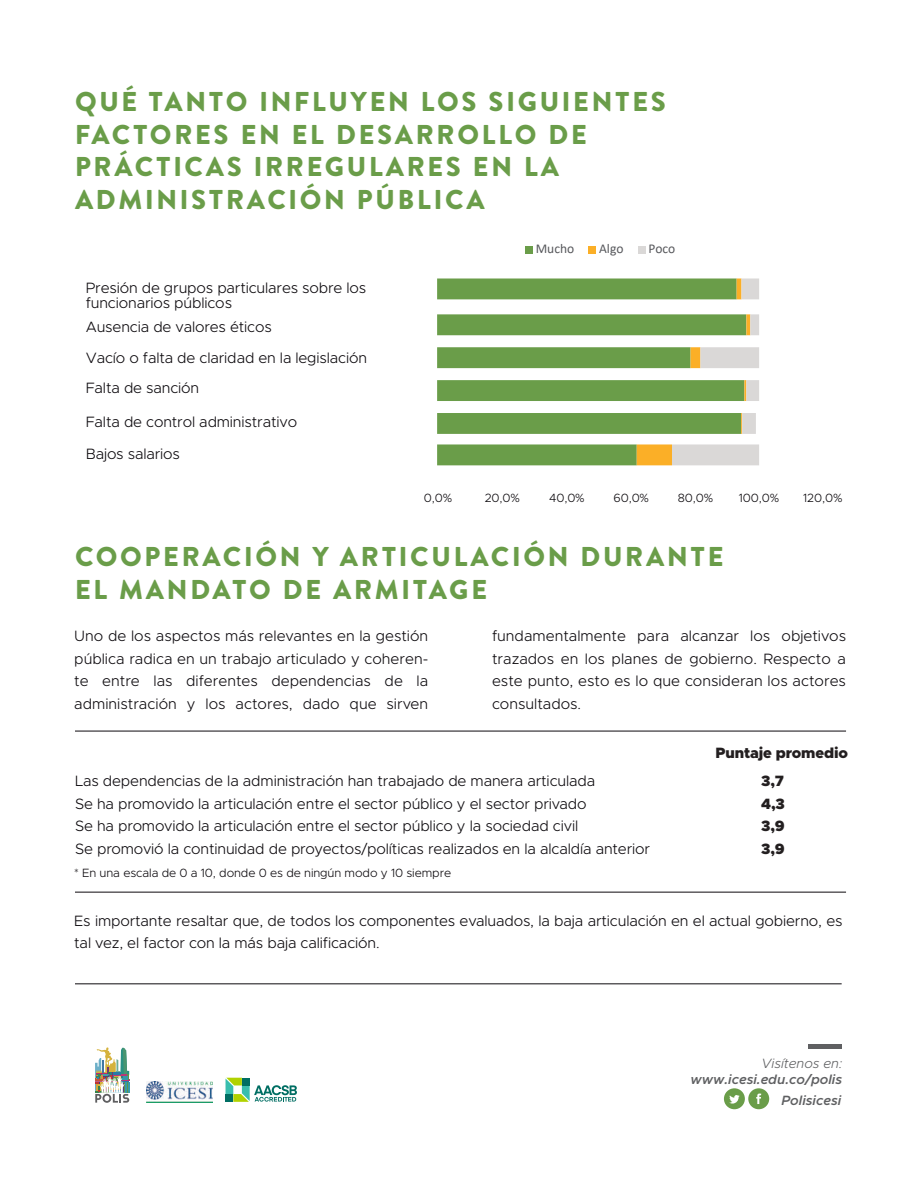
<style>
.page{position:relative;width:918px;height:1188px;background:#fff}
.page>*{position:absolute;margin:0;border:0;box-sizing:border-box;transform-origin:0 0}
.t1{font:900 27.3px/32.7px "Brandon Text";letter-spacing:.1em;color:#6a9d49}
.t2{font:300 15px/22.5px "Metropolis";letter-spacing:-.01em;color:#0c090d}
.t3{font:900 15px/22.5px "Metropolis";letter-spacing:-.01em;color:#231f20;text-align:justify}
.t4{font:italic 600 13.5px/21px "Metropolis";color:#5f6062;text-align:right}
.t5{font:13.5px "Calibri";color:#57585c}
.t6{font:italic 300 13.5px "Metropolis";color:#5f6062}
.t7{font:300 12px "Metropolis";letter-spacing:-.01em;color:#0c090d}
</style>
<div class="page">
<hr style="left:75px;top:984px;width:767px;height:1px;background:#0d090e">
<svg style="left:95px;top:1047px;width:34px;height:56px"></svg>
<img style="left:146px;top:1082px;width:66px;height:21px">
<div style="left:808px;top:1044px;width:34px;height:5px;background:#5f6062"></div>
<svg style="left:724px;top:1088px;width:45px;height:21px"></svg>
<hr style="left:75px;top:731px;width:771px;height:1px;background:#0d090e">
<hr style="left:75px;top:892px;width:771px;height:1px;background:#0d090e">
<svg style="left:437px;top:279px;width:200px;height:186px;fill:#6a9d49"></svg>
<svg style="left:637px;top:279px;width:122px;height:186px"></svg>
<div style="left:525px;top:246px;width:8px;height:7px;background:#6a9d49"></div>
<div style="left:589px;top:246px;width:7px;height:7px;background:#fbaf27"></div>
<div style="left:638px;top:246px;width:7px;height:7px;background:#dad8d7"></div>
<svg style="left:226px;top:1078px;width:71px;height:24px"></svg>
<h1 class="t1" style="left:75px;top:85px;width:592px">QUÉ TANTO INFLUYEN LOS SIGUIENTES<br>FACTORES EN EL DESARROLLO DE<br>PRÁCTICAS IRREGULARES EN LA<br>ADMINISTRACIÓN PÚBLICA</h1>
<p class="t2" style="left:86px;top:280px;width:282px;line-height:15px">Presión de grupos particulares sobre los funcionarios públicos</p>
<p class="t2" style="left:86px;top:315px;width:188px">Ausencia de valores éticos</p>
<p class="t2" style="left:86px;top:347px;width:283px">Vacío o falta de claridad en la legislación</p>
<p class="t2" style="left:86px;top:376px;width:115px">Falta de sanción</p>
<p class="t2" style="left:86px;top:411px;width:213px">Falta de control administrativo</p>
<p class="t2" style="left:86px;top:442px;width:96px">Bajos salarios</p>
<p class="t5" style="left:536px;top:240px;width:40px">Mucho</p>
<p class="t5" style="left:599px;top:240px;width:26px">Algo</p>
<p class="t5" style="left:649px;top:240px;width:28px">Poco</p>
<p class="t7" style="left:424px;top:491px;width:30px">0,0%</p>
<p class="t7" style="left:485px;top:491px;width:37px">20,0%</p>
<p class="t7" style="left:549px;top:491px;width:37px">40,0%</p>
<p class="t7" style="left:614px;top:491px;width:37px">60,0%</p>
<p class="t7" style="left:678px;top:491px;width:37px">80,0%</p>
<p class="t7" style="left:739px;top:491px;width:42px">100,0%</p>
<p class="t7" style="left:803px;top:491px;width:41px">120,0%</p>
<h1 class="t1" style="left:75px;top:540px;width:650px">COOPERACIÓN Y ARTICULACIÓN DURANTE<br>EL MANDATO DE ARMITAGE</h1>
<p class="t2" style="left:74px;top:625px;width:356px;text-align:justify">Uno de los aspectos más relevantes en la gestión pública radica en un trabajo articulado y coheren&shy;te entre las diferentes dependencias de la administración y los actores, dado que sirven</p>
<p class="t2" style="left:492px;top:625px;width:356px;text-align:justify">fundamentalmente para alcanzar los objetivos trazados en los planes de gobierno. Respecto a este punto, esto es lo que consideran los actores consultados.</p>
<p class="t3" style="left:716px;top:742px;width:134px">Puntaje promedio</p>
<p class="t2" style="left:75px;top:770px;width:577px">Las dependencias de la administración han trabajado de manera articulada<br>Se ha promovido la articulación entre el sector público y el sector privado<br>Se ha promovido la articulación entre el sector público y la sociedad civil<br>Se promovió la continuidad de proyectos/políticas realizados en la alcaldía anterior</p>
<p class="t3" style="left:761px;top:770px;width:25px">3,7<br>4,3<br>3,9<br>3,9</p>
<p class="t7" style="left:74px;top:866px;width:378px">* En una escala de 0 a 10, donde 0 es de ningún modo y 10 siempre</p>
<p class="t2" style="left:74px;top:909px;width:770px">Es importante resaltar que, de todos los componentes evaluados, la baja articulación en el actual gobierno, es tal vez, el factor con la más baja calificación.</p>
<p class="t6" style="left:762px;top:1055px;width:82px">Visítenos en:</p>
<p class="t4" style="left:691px;top:1069px;width:153px">www.icesi.edu.co/polis<br>Polisicesi</p>
</div>
